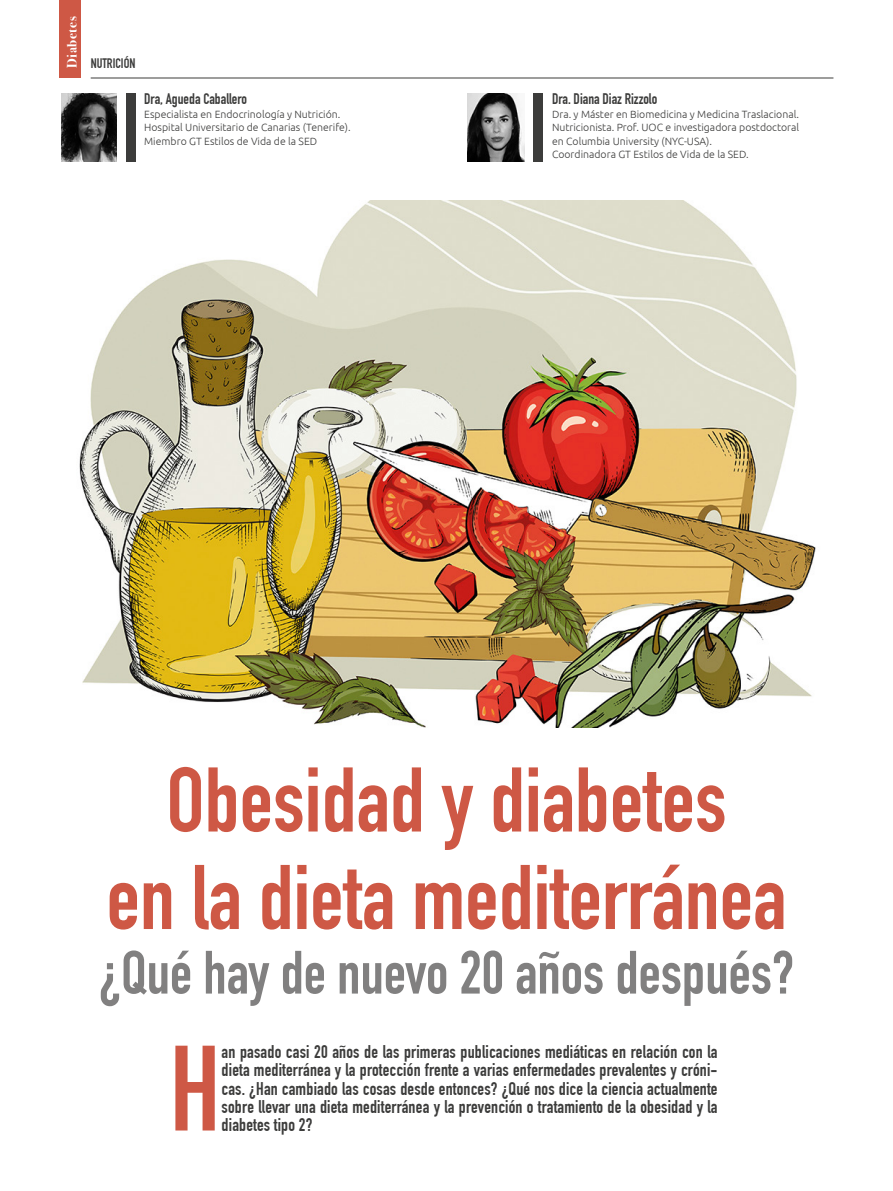
<style>
.page{position:relative;width:893px;height:1191px;background:#fff}
.page>*{position:absolute;margin:0;border:0;box-sizing:border-box;transform-origin:0 0}
.t1{font:119.1px "DIN Engschrift Std";color:#ce5845}
.t2{font:90px/97.5px "DIN Engschrift Std";color:#ce5845;text-align:center}
.t3{font:60px "DIN Engschrift Std";color:#818080}
.t4{font:18px/18px "DIN Engschrift Std";letter-spacing:.01em;color:#3c3c3b;text-align:justify}
.t5{font:15px "DIN Engschrift Std";color:#3c3c3b}
.t6{font:13.5px "DIN Engschrift Std";color:#3c3c3b}
.t7{font:700 13.5px "Bodoni Svty Two ITCTT";letter-spacing:.04em;color:#fff}
.t8{font:300 10.5px/13.5px "Ubuntu";color:#3c3c3b}
</style>
<div class="page">
<img style="left:61px;top:94px;width:56px;height:68px">
<img style="left:467px;top:94px;width:58px;height:68px">
<div style="left:126px;top:94px;width:9px;height:68px;background:#3c3c3b"></div>
<div style="left:534px;top:94px;width:9px;height:68px;background:#3c3c3b"></div>
<hr style="left:91px;top:78px;width:742px;height:1px;background:#3c3c3b">
<div style="left:60px;top:0;width:21px;height:78px;background:#ce5845"></div>
<img style="left:79px;top:200px;width:737px;height:527px">
<p class="t7" style="left:61px;top:68px;width:53px;rotate:-90deg">Diabetes</p>
<p class="t6" style="left:91px;top:55px;width:46px">NUTRICIÓN</p>
<p class="t5" style="left:144px;top:90px;width:104px">Dra, Agueda Caballero</p>
<p class="t8" style="left:144px;top:107px;width:208px">Especialista en Endocrinología y Nutrición.<br>Hospital Universitario de Canarias (Tenerife).<br>Miembro GT Estilos de Vida de la SED</p>
<p class="t5" style="left:552px;top:90px;width:107px">Dra. Diana Diaz Rizzolo</p>
<p class="t8" style="left:552px;top:107px;width:249px">Dra. y Máster en Biomedicina y Medicina Traslacional.<br>Nutricionista. Prof. UOC e investigadora postdoctoral en Columbia University (NYC-USA).<br>Coordinadora GT Estilos de Vida de la SED.</p>
<h2 class="t2" style="left:107px;top:752px;width:681px">Obesidad y diabetes<br>en la dieta mediterránea</h2>
<h3 class="t3" style="left:99px;top:937px;width:697px">¿Qué hay de nuevo 20 años después?</h3>
<h1 class="t1" style="left:170px;top:1018px;width:52px">H</h1>
<p class="t4" style="left:222px;top:1043px;width:497px">an pasado casi 20 años de las primeras publicaciones mediáticas en relación con la dieta mediterránea y la protección frente a varias enfermedades prevalentes y cróni&shy;cas. ¿Han cambiado las cosas desde entonces? ¿Qué nos dice la ciencia actualmente sobre llevar una dieta mediterránea y la prevención o tratamiento de la obesidad y la diabetes tipo 2?</p>
</div>
